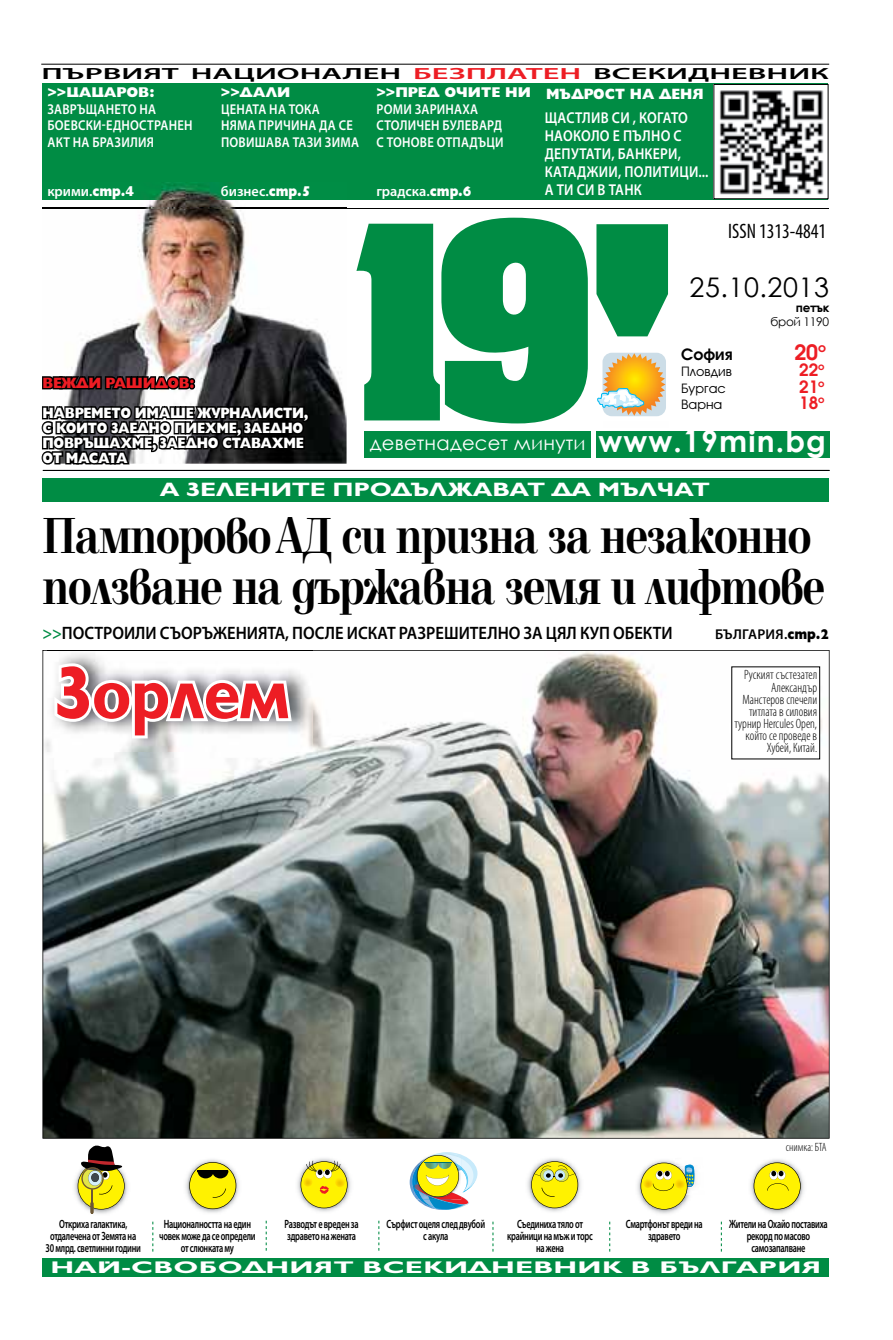
<style>
.page{position:relative;width:893px;height:1340px;background:#fff}
.page>*{position:absolute;margin:0;border:0;box-sizing:border-box;transform-origin:0 0}
.t1{font:700 75px "Gilt";letter-spacing:-.01em;color:#ed1d24;scale:.9 1}
.t2{font:700 52.5px/51px "Elfin CYR";letter-spacing:-.025em;color:#000;scale:.81 1}
.t3{font:27px "Century Gothic";letter-spacing:.02em;color:#000}
.t4{font:700 22.35px "Avanti CYR";color:#ed1d24}
.t5{font:condensed 21px "Myriad Pro";color:#000;scale:.95 1}
.t6{font:19.5px "Century Gothic";letter-spacing:.01em;color:#fff}
.t7{font:700 19.5px "Gilt";letter-spacing:-.01em;color:#fff;scale:1.3 1}
.t8{font:600 18px "Myriad Pro";color:#000;scale:.92 1}
.t9{font:700 17.85px "Avanti CYR";color:#ed1d24}
.t10{font:700 16.95px "Gilt";letter-spacing:.01em;color:#fff;scale:1.68 1}
.t11{font:700 16.35px "Avanti CYR";color:#000}
.t12{font:600 16.2px "Myriad Pro";color:#000;scale:2 1}
.t13{font:600 15.75px/18px "Myriad Pro";letter-spacing:.02em;color:#fff;scale:.88 1}
.t14{font:800 15px/15px "Gilt";letter-spacing:-.02em;color:#fff;scale:.86 1}
.t15{font:800 15px "Gilt";letter-spacing:-.02em;color:#ed1d24;scale:.93 1}
.t16{font:800 15px "Gilt";color:#fff;scale:.92 1}
.t17{font:600 14.25px/16.5px "Myriad Pro";letter-spacing:.02em;color:#fff;scale:.88 1}
.t18{font:800 14.25px "Gilt";color:#fff}
.t19{font:600 14.25px "Myriad Pro";letter-spacing:.02em;color:#fff}
.t20{font:600 14.25px "Myriad Pro";letter-spacing:.02em;color:#000}
.t21{font:600 14.25px "Myriad Pro";color:#fff}
.t22{font:300 condensed 13.5px/12px "Myriad Pro";color:#000;text-align:right;scale:.95 1}
.t23{font:13.35px "Avanti CYR";color:#000}
.t24{font:600 12px/12px "Myriad Pro";letter-spacing:-.03em;color:#000;text-align:center;scale:.69 1}
.t25{font:300 condensed 12px "Myriad Pro";color:#000;scale:.95 1}
.t26{font:12px "Century Gothic";letter-spacing:-.03em;color:#000}
.t27{font:700 12px "Century Gothic";letter-spacing:-.03em;color:#000}
.s1{color:#ed1d24}
.s2{font-family:"Gilt";font-weight:800}
.s3{font-weight:700;font-size:29.85px}
.s4{color:#008c44}
</style>
<div class="page">
<svg style="left:602px;top:353px;width:64px;height:63px"></svg>
<img style="left:603px;top:353px;width:62px;height:63px">
<svg style="left:597px;top:388px;width:47px;height:21px"></svg>
<svg style="left:596px;top:224px;width:72px;height:112px;background:#1e995a"></svg>
<hr style="left:43px;top:470px;width:786px;height:1px;background:#000">
<div style="left:364px;top:431px;width:465px;height:27px;background:#008c44"></div>
<div style="left:591px;top:426px;width:5px;height:34px;background:#fff"></div>
<hr style="left:43px;top:208px;width:786px;height:1px;background:#000">
<div style="left:43px;top:83px;width:785px;height:117px;background:#008c44"></div>
<svg style="left:356px;top:218px;width:232px;height:205px"></svg>
<hr style="left:41px;top:64px;width:788px;height:1px;background:#000">
<img style="left:43px;top:183px;width:304px;height:281px">
<img style="left:43px;top:208px;width:304px;height:1px">
<div style="left:714px;top:84px;width:114px;height:115px;background:#fff"></div>
<img style="left:719px;top:90px;width:105px;height:105px">
<svg style="left:42px;top:370px;width:153px;height:23px"></svg>
<div style="left:189px;top:378px;width:6px;height:7px;border:3px solid #000;border-radius:50%"></div>
<svg style="left:41px;top:399px;width:270px;height:66px;background:#2d2d2d"></svg>
<div style="left:43px;top:1258px;width:786px;height:18px;background:#008c44"></div>
<img style="left:42px;top:650px;width:788px;height:488px">
<img style="left:637px;top:1176px;width:42px;height:38px">
<svg style="left:640px;top:1160px;width:56px;height:49px"></svg>
<img style="left:527px;top:1158px;width:54px;height:54px">
<svg style="left:531px;top:1161px;width:47px;height:47px;background:#e0da44"></svg>
<svg style="left:410px;top:1152px;width:67px;height:58px"></svg>
<img style="left:74px;top:1174px;width:54px;height:40px">
<svg style="left:78px;top:1145px;width:47px;height:68px"></svg>
<img style="left:297px;top:1158px;width:54px;height:54px">
<svg style="left:301px;top:1160px;width:47px;height:48px;background:#e6d83e"></svg>
<svg style="left:152px;top:1221px;width:1px;height:30px"></svg>
<svg style="left:266px;top:1220px;width:1px;height:30px"></svg>
<svg style="left:378px;top:1220px;width:1px;height:30px"></svg>
<svg style="left:493px;top:1221px;width:1px;height:30px"></svg>
<svg style="left:609px;top:1221px;width:1px;height:30px"></svg>
<svg style="left:721px;top:1221px;width:1px;height:30px"></svg>
<img style="left:185px;top:1159px;width:54px;height:54px">
<svg style="left:189px;top:1162px;width:47px;height:47px;background:#d6ce32"></svg>
<hr style="left:197px;top:1169px;width:31px;height:2px;background:#000">
<img style="left:48px;top:651px;width:265px;height:100px">
<img style="left:48px;top:650px;width:265px;height:1px">
<svg style="left:51px;top:660px;width:244px;height:81px"></svg>
<img style="left:750px;top:1159px;width:54px;height:55px">
<svg style="left:754px;top:1162px;width:47px;height:47px;background:#e7de39"></svg>
<div style="left:732px;top:667px;width:88px;height:92px;background:#fff"></div>
<div style="left:42px;top:478px;width:787px;height:23px;background:#008c44"></div>
<h3 class="t12" style="left:42px;top:63px;width:395px">ПЪРВИЯТ НАЦИОНАЛЕН <span class="s1">БЕЗПЛАТЕН</span> ВСЕКИДНЕВНИК</h3>
<p class="t18" style="left:47px;top:84px;width:109px">&gt;&gt;ЦАЦАРОВ:</p>
<p class="t17" style="left:48px;top:100px;width:166px">ЗАВРЪЩАНЕТО НА<br>БОЕВСКИ-ЕДНОСТРАНЕН<br>АКТ НА БРАЗИЛИЯ</p>
<p class="t19" style="left:47px;top:182px;width:88px">крими.<span class="s2">стр.4</span></p>
<p class="t18" style="left:221px;top:84px;width:71px">&gt;&gt;ДАЛИ</p>
<p class="t17" style="left:221px;top:100px;width:158px">ЦЕНАТА НА ТОКА<br>НЯМА ПРИЧИНА ДА СЕ<br>ПОВИШАВА ТАЗИ ЗИМА</p>
<p class="t19" style="left:221px;top:182px;width:91px">бизнес.<span class="s2">стр.5</span></p>
<p class="t18" style="left:376px;top:84px;width:156px">&gt;&gt;ПРЕД ОЧИТЕ НИ</p>
<p class="t17" style="left:376px;top:100px;width:146px">РОМИ ЗАРИНАХА<br>СТОЛИЧЕН БУЛЕВАРД<br>С ТОНОВЕ ОТПАДЪЦИ</p>
<p class="t21" style="left:376px;top:182px;width:97px">градска.<span class="s2">стр.6</span></p>
<p class="t16" style="left:546px;top:86px;width:173px">МЪДРОСТ НА ДЕНЯ</p>
<h3 class="t13" style="left:545px;top:109px;width:188px">ЩАСТЛИВ СИ , КОГАТО<br>НАОКОЛО Е ПЪЛНО С<br>ДЕПУТАТИ, БАНКЕРИ,<br>КАТАДЖИИ, ПОЛИТИЦИ...<br>А ТИ СИ В ТАНК</h3>
<h3 class="t5" style="left:728px;top:218px;width:104px">ISSN 1313-4841</h3>
<p class="t15" style="left:43px;top:374px;width:165px">ВЕЖДИ РАШИДОВ:</p>
<p class="t14" style="left:43px;top:405px;width:311px">НАВРЕМЕТО ИМАШЕ ЖУРНАЛИСТИ,<br>С КОИТО ЗАЕДНО ПИЕХМЕ, ЗАЕДНО<br>ПОВРЪЩАХМЕ, ЗАЕДНО СТАВАХМЕ<br>ОТ МАСАТА</p>
<h3 class="t3" style="left:690px;top:268px;width:141px">25.10.2013</h3>
<p class="t27" style="left:796px;top:298px;width:35px">петък</p>
<p class="t26" style="left:771px;top:313px;width:60px">брой 1190</p>
<h3 class="t11" style="left:681px;top:344px;width:53px">София</h3>
<h3 class="t4" style="left:794px;top:338px;width:33px">20<sup>о</sup></h3>
<p class="t23" style="left:681px;top:364px;width:52px">Пловдив</p>
<h3 class="t9" style="left:799px;top:359px;width:27px">22<sup>о</sup></h3>
<p class="t23" style="left:681px;top:380px;width:46px">Бургас</p>
<h3 class="t9" style="left:799px;top:375px;width:27px">21<sup>о</sup></h3>
<p class="t23" style="left:681px;top:397px;width:43px">Варна</p>
<h3 class="t9" style="left:799px;top:392px;width:27px">18<sup>о</sup></h3>
<h3 class="t6" style="left:370px;top:429px;width:458px">деветнадесет минути <span class="s3">www.19min.bg</span></h3>
<h3 class="t7" style="left:160px;top:479px;width:425px">А ЗЕЛЕНИТЕ ПРОДЪЛЖАВАТ ДА МЪЛЧАТ</h3>
<h2 class="t2" style="left:43px;top:511px;width:967px">Пампорово АД си призна за незаконно ползване на държавна земя и лифтове</h2>
<h3 class="t8" style="left:43px;top:621px;width:686px"><span class="s4">&gt;&gt;</span>ПОСТРОИЛИ СЪОРЪЖЕНИЯТА, ПОСЛЕ ИСКАТ РАЗРЕШИТЕЛНО ЗА ЦЯЛ КУП ОБЕКТИ</h3>
<h1 class="t1" style="left:55px;top:651px;width:262px">Зорлем</h1>
<p class="t20" style="left:715px;top:625px;width:115px">БЪЛГАРИЯ.<span class="s2">стр.2</span></p>
<p class="t22" style="left:734px;top:669px;width:89px">Руският състезател<br>Александър<br>Манстеров спечели титлата в силовия турнир Hercules Open, който се проведе в<br>Хубей, Китай.</p>
<p class="t25" style="left:786px;top:1139px;width:44px">снимка: БТА</p>
<p class="t24" style="left:46px;top:1217px;width:140px">Откриха галактика, отдалечена от Земята на<br>30 млрд. светлинни години</p>
<p class="t24" style="left:159px;top:1217px;width:141px">Националността на един човек може да се определи от слюнката му</p>
<p class="t24" style="left:285px;top:1217px;width:109px;text-align:left">Разводът е вреден за здравето на жената</p>
<p class="t24" style="left:387px;top:1217px;width:144px">Сърфист оцеля след двубой с акула</p>
<p class="t24" style="left:507px;top:1217px;width:126px">Съединиха тяло от крайници на мъж и торс на жена</p>
<p class="t24" style="left:626px;top:1217px;width:113px">Смартфонът вреди на здравето</p>
<p class="t24" style="left:729px;top:1217px;width:144px">Жители на Охайо поставиха рекорд по масово самозапалване</p>
<h3 class="t10" style="left:50px;top:1257px;width:460px">НАЙ-СВОБОДНИЯТ ВСЕКИДНЕВНИК В БЪЛГАРИЯ</h3>
</div>
